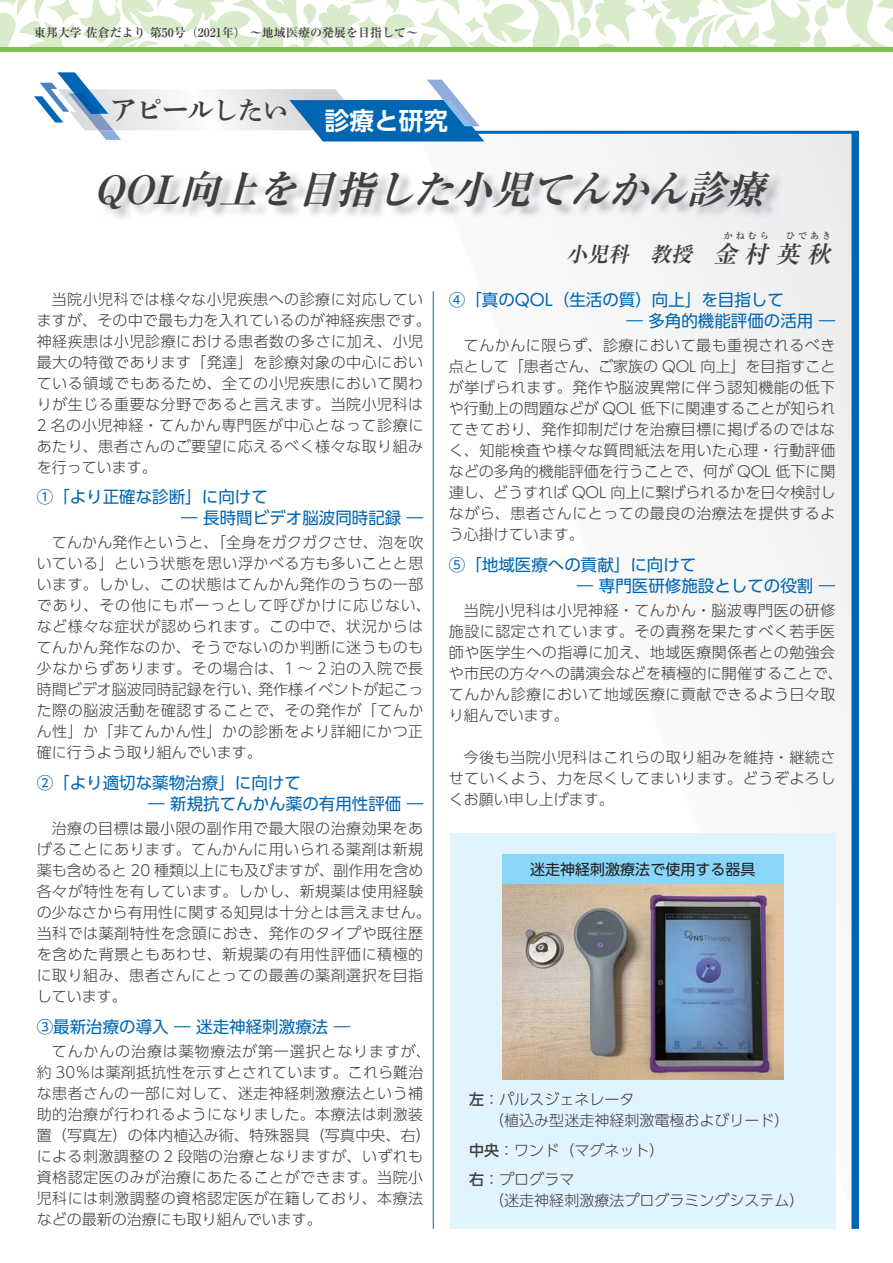
<style>
.page{position:relative;width:893px;height:1263px;background:#fff}
.page>*{position:absolute;margin:0;border:0;box-sizing:border-box;transform-origin:0 0}
.t1{font:italic 39px "Ryumin Pro Ex Bold 90 msp RKSJ H";color:#404041}
.t2{font:27.75px "Shuei Yobu Min Std B 90 msp RKSJ H";color:#404041}
.t3{font:24.6px "UD Shin Go Pro De Bold 90 msp RKSJ H";color:#fff}
.t4{font:italic 24px "Ryumin Pro Bold 90 msp RKSJ H";color:#404041}
.t5{font:italic 21px "Ryumin Pro Bold 90 msp RKSJ H";color:#404041}
.t6{font:16.5px/21px "UD Shin Go Pro Regular 90 msp RKSJ H";color:#0066b3}
.t7{font:15px/21px "UD Shin Go Pro Light 90 msp RKSJ H";letter-spacing:.035em;color:#404041}
.t8{font:15px/21px "UD Shin Go Pro Light 90 msp RKSJ H";color:#404041}
.t9{font:15px "UD Shin Go Pro Regular 90 msp RKSJ H";color:#231f20}
.t10{font:12px "Ryumin Pro Bold 90 msp RKSJ H";color:#404041}
.t11{font:9px "Ryumin Pro Bold 90 msp RKSJ H";color:#404041}
.s1{font-size:26.1px}
.s2{font-size:24px}
.s3{font-family:"UD Shin Go Pro Medium 90 msp RKSJ H"}
</style>
<div class="page">
<svg style="left:432px;top:134px;width:419px;height:1095px"></svg>
<hr style="left:417px;top:131px;width:442px;height:3px;background:#0066b3">
<div style="left:851px;top:132px;width:8px;height:1097px;background:#0066b3"></div>
<svg style="left:34px;top:72px;width:450px;height:70px"></svg>
<svg style="left:0;top:0;width:893px;height:47px"></svg>
<div style="left:0;top:47px;width:893px;height:5px;background:#7ec352"></div>
<img style="left:103px;top:171px;width:331px;height:50px">
<img style="left:434px;top:171px;width:349px;height:50px">
<hr style="left:433px;top:291px;width:1px;height:938px;background:#0066b3">
<div style="left:450px;top:833px;width:385px;height:396px;background:#e1f4fd"></div>
<img style="left:502px;top:884px;width:281px;height:195px">
<div style="left:502px;top:854px;width:281px;height:30px;background:#89d6f8"></div>
<p class="t10" style="left:34px;top:28px;width:397px">東邦大学 佐倉だより 第50号（2021年） ～地域医療の発展を目指して～　</p>
<h2 class="t2" style="left:110px;top:100px;width:180px">アピール<span class="s1">したい</span></h2>
<h3 class="t3" style="left:325px;top:112px;width:125px">診療と研究</h3>
<h1 class="t1" style="left:93px;top:174px;width:672px">QOL向上を目指した小児てんかん診療</h1>
<h3 class="t5" style="left:566px;top:246px;width:172px">小児科　教授　<span class="s2">金</span></h3>
<p class="t11" style="left:724px;top:233px;width:46px">か ね む ら</p>
<h3 class="t4" style="left:744px;top:245px;width:88px">村英秋</h3>
<p class="t11" style="left:786px;top:233px;width:46px">ひ で あ き</p>
<p class="t7" style="left:37px;top:290px;width:396px;text-indent:15px">当院小児科では様々な小児疾患への診療に対応していますが、その中で最も力を入れているのが神経疾患です。神経疾患は小児診療における患者数の多さに加え、小児最大の特徴であります「発達」を診療対象の中心においている領域でもあるため、全ての小児疾患において関わりが生じる重要な分野であると言えます。当院小児科は<br>2 名の小児神経・てんかん専門医が中心となって診療にあたり、患者さんのご要望に応えるべく様々な取り組みを行っています。</p>
<p class="t6" style="left:181px;top:489px;width:243px;text-indent:-144px">①「より正確な診断」に向けて<br>― 長時間ビデオ脳波同時記録 ―</p>
<p class="t7" style="left:37px;top:534px;width:396px;text-indent:15px">てんかん発作というと、「全身をガクガクさせ、泡を吹いている」という状態を思い浮かべる方も多いことと思います。しかし、この状態はてんかん発作のうちの一部であり、その他にもボーっとして呼びかけに応じない、など様々な症状が認められます。この中で、状況からはてんかん発作なのか、そうでないのか判断に迷うものも少なからずあります。その場合は、1 ～ 2 泊の入院で長時間ビデオ脳波同時記録を行い、発作様イベントが起こった際の脳波活動を確認することで、その発作が「てんかん性」か「非てんかん性」かの診断をより詳細にかつ正確に行うよう取り組んでいます。</p>
<p class="t6" style="left:148px;top:775px;width:276px;text-indent:-111px">②「より適切な薬物治療」に向けて<br>― 新規抗てんかん薬の有用性評価 ―</p>
<p class="t7" style="left:37px;top:820px;width:395px;text-indent:15px">治療の目標は最小限の副作用で最大限の治療効果をあげることにあります。てんかんに用いられる薬剤は新規薬も含めると 20 種類以上にも及びますが、副作用を含め各々が特性を有しています。しかし、新規薬は使用経験の少なさから有用性に関する知見は十分とは言えません。当科では薬剤特性を念頭におき、発作のタイプや既往歴を含めた背景ともあわせ、新規薬の有用性評価に積極的に取り組み、患者さんにとっての最善の薬剤選択を目指しています。</p>
<p class="t6" style="left:37px;top:1018px;width:315px">③最新治療の導入 ― 迷走神経刺激療法 ―</p>
<p class="t7" style="left:37px;top:1043px;width:396px;text-indent:15px">てんかんの治療は薬物療法が第一選択となりますが、約 30％は薬剤抵抗性を示すとされています。これら難治な患者さんの一部に対して、迷走神経刺激療法という補助的治療が行われるようになりました。本療法は刺激装置（写真左）の体内植込み術、特殊器具（写真中央、右）による刺激調整の 2 段階の治療となりますが、いずれも資格認定医のみが治療にあたることができます。当院小児科には刺激調整の資格認定医が在籍しており、本療法などの最新の治療にも取り組んでいます。</p>
<p class="t6" style="left:626px;top:291px;width:210px;text-indent:-177px">④「真のQOL（生活の質）向上」を目指して<br>― 多角的機能評価の活用 ―</p>
<p class="t7" style="left:449px;top:337px;width:388px;text-align:justify;text-indent:15px">てんかんに限らず、診療において最も重視されるべき点として「患者さん、ご家族の QOL 向上」を目指すことが挙げられます。発作や脳波異常に伴う認知機能の低下や行動上の問題などが QOL 低下に関連することが知られてきており、発作抑制だけを治療目標に掲げるのではなく、知能検査や様々な質問紙法を用いた心理・行動評価などの多角的機能評価を行うことで、何が QOL 低下に関連し、どうすれば QOL 向上に繋げられるかを日々検討しながら、患者さんにとっての最良の治療法を提供するよう心掛けています。</p>
<p class="t6" style="left:577px;top:556px;width:260px;text-indent:-128px">⑤「地域医療への貢献」に向けて<br>― 専門医研修施設としての役割 ―</p>
<p class="t7" style="left:449px;top:601px;width:395px;text-indent:15px">当院小児科は小児神経・てんかん・脳波専門医の研修施設に認定されています。その責務を果たすべく若手医師や医学生への指導に加え、地域医療関係者との勉強会や市民の方々への講演会などを積極的に開催することで、てんかん診療において地域医療に貢献できるよう日々取り組んでいます。</p>
<p class="t7" style="left:449px;top:748px;width:388px;text-align:justify;text-indent:15px">今後も当院小児科はこれらの取り組みを維持・継続させていくよう、力を尽くしてまいります。どうぞよろしくお願い申し上げます。</p>
<p class="t9" style="left:530px;top:863px;width:226px">迷走神経刺激療法で使用する器具</p>
<p class="t8" style="left:469px;top:1091px;width:321px"><span class="s3">左</span>：パルスジェネレータ<br>　 （植込み型迷走神経刺激電極およびリード）</p>
<p class="t8" style="left:469px;top:1138px;width:196px;line-height:29.5px"><span class="s3">中央</span>：ワンド（マグネット）<span class="s3">右</span>：プログラマ</p>
<p class="t8" style="left:469px;top:1192px;width:336px">　 （迷走神経刺激療法プログラミングシステム）</p>
</div>
